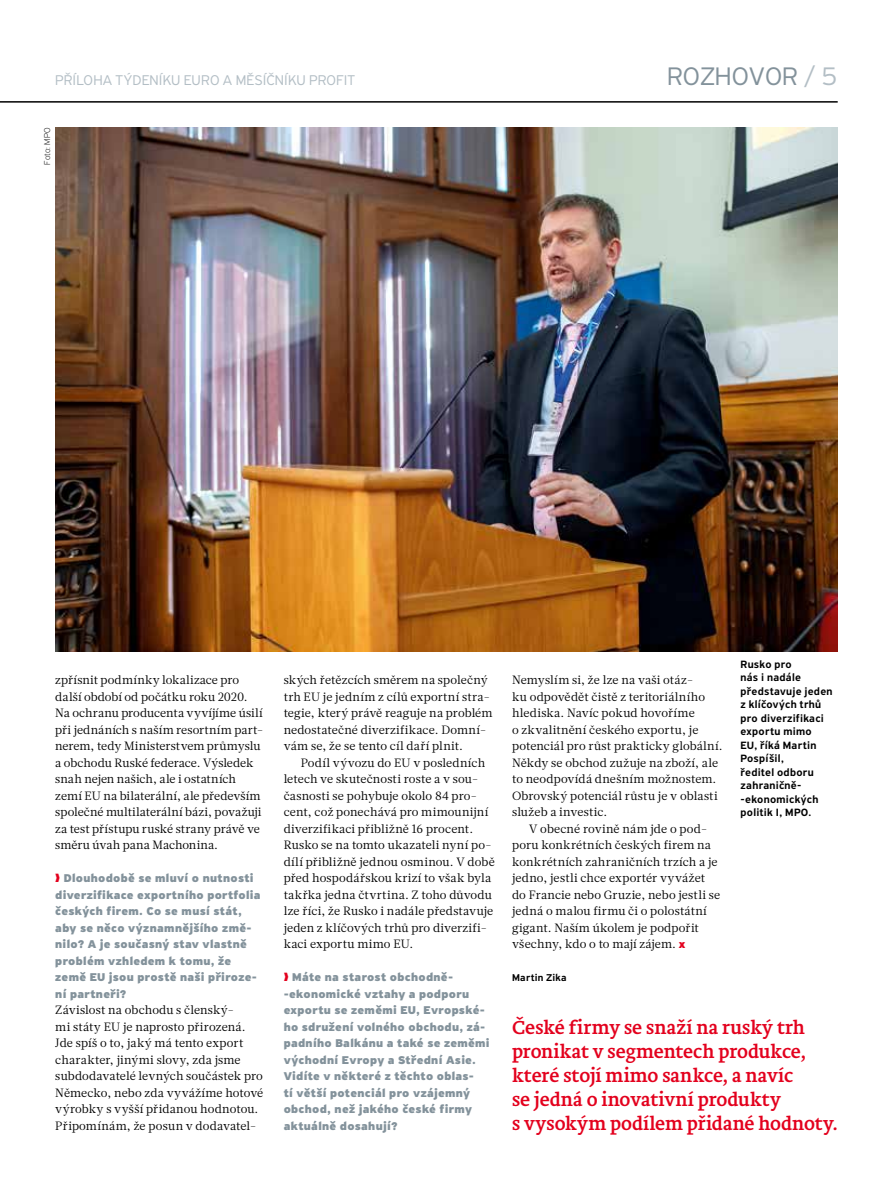
<style>
.page{position:relative;width:893px;height:1191px;background:#fff}
.page>*{position:absolute;margin:0;border:0;box-sizing:border-box;transform-origin:0 0}
.t1{font:300 27px "PF Highway Sans Pro";color:#83929b}
.t2{font:19.5px/24px "Brioni Text Std";color:#e3001d}
.t3{font:300 15px "PF Highway Sans Pro";letter-spacing:.01em;color:#b3bec5}
.t4{font:12px/16.5px "Glosa Text";letter-spacing:.005em;color:#000}
.t5{font:900 12px/16.5px "PF Highway Sans Pro";letter-spacing:.025em;color:#83929b}
.t6{font:500 11.25px/13.5px "PF Highway Sans Pro";letter-spacing:.025em;color:#000}
.t7{font:500 10.5px "PF Highway Sans Pro";letter-spacing:.025em;color:#000}
.t8{font:100 9px "PF Highway Sans Pro";letter-spacing:.01em;color:#000}
.s1{color:#b3bec5}
.s2{font-family:"PF Highway Sans Pro";font-weight:900;color:#e3001d}
</style>
<div class="page">
<hr style="left:0;top:101px;width:838px;height:2px;background:#000">
<img style="left:55px;top:128px;width:783px;height:523px">
<p class="t3" style="left:55px;top:71px;width:301px">PŘÍLOHA TÝDENÍKU EURO A MĚSÍČNÍKU PROFIT</p>
<h1 class="t1" style="left:667px;top:60px;width:172px">ROZHOVOR <span class="s1">/ 5</span></h1>
<p class="t8" style="left:42px;top:165px;width:39px;rotate:-90deg">Foto: MPO</p>
<p class="t4" style="left:55px;top:672px;width:210px">zpřísnit podmínky lokalizace pro další období od počátku roku 2020.<br>Na ochranu producenta vyvíjíme úsilí při jednáních s naším resortním part&shy;nerem, tedy Ministerstvem průmyslu a obchodu Ruské federace. Výsledek snah nejen našich, ale i ostatních zemí EU na bilaterální, ale především společné multilaterální bázi, považuji za test přístupu ruské strany právě ve směru úvah pana Machonina.</p>
<p class="t5" style="left:55px;top:870px;width:207px;text-indent:9px">Dlouhodobě se mluví o nutnosti diverzifikace exportního portfolia českých firem. Co se musí stát, aby se něco významnějšího změ&shy;nilo? A je současný stav vlastně problém vzhledem k tomu, že země EU jsou prostě naši přiroze&shy;ní partneři?</p>
<p class="t4" style="left:55px;top:1002px;width:210px">Závislost na obchodu s členský-<br>mi státy EU je naprosto přirozená.<br>Jde spíš o to, jaký má tento export charakter, jinými slovy, zda jsme subdodavatelé levných součástek pro Německo, nebo zda vyvážíme hotové výrobky s vyšší přidanou hodnotou.<br>Připomínám, že posun v dodavatel-</p>
<p class="t4" style="left:284px;top:672px;width:210px">ských řetězcích směrem na společný trh EU je jedním z cílů exportní stra&shy;tegie, který právě reaguje na problém nedostatečné diverzifikace. Domní&shy;vám se, že se tento cíl daří plnit.</p>
<p class="t4" style="left:284px;top:754px;width:213px;text-indent:17px">Podíl vývozu do EU v posledních letech ve skutečnosti roste a v sou&shy;časnosti se pohybuje okolo 84 pro&shy;cent, což ponechává pro mimounijní diverzifikaci přibližně 16 procent.<br>Rusko se na tomto ukazateli nyní po&shy;dílí přibližně jednou osminou. V době před hospodářskou krizí to však byla takřka jedna čtvrtina. Z toho důvodu lze říci, že Rusko i nadále představuje jeden z klíčových trhů pro diverzifi&shy;kaci exportu mimo EU.</p>
<p class="t5" style="left:284px;top:969px;width:207px;text-indent:9px">Máte na starost obchodně--ekonomické vztahy a podporu exportu se zeměmi EU, Evropské&shy;ho sdružení volného obchodu, zá&shy;padního Balkánu a také se zeměmi východní Evropy a Střední Asie.<br>Vidíte v některé z těchto oblas-<br>tí větší potenciál pro vzájemný obchod, než jakého české firmy aktuálně dosahují?</p>
<p class="t6" style="left:740px;top:657px;width:94px">Rusko pro<br>nás i nadále představuje jeden z klíčových trhů pro diverzifikaci exportu mimo<br>EU, říká Martin<br>Pospíšil,<br>ředitel odboru zahraničně--ekonomických politik I, MPO.</p>
<p class="t4" style="left:512px;top:671px;width:212px">Nemyslím si, že lze na vaši otáz-<br>ku odpovědět čistě z teritoriálního hlediska. Navíc pokud hovoříme<br>o zkvalitnění českého exportu, je potenciál pro růst prakticky globální.<br>Někdy se obchod zužuje na zboží, ale to neodpovídá dnešním možnostem.<br>Obrovský potenciál růstu je v oblasti služeb a investic.</p>
<p class="t4" style="left:512px;top:820px;width:210px;text-indent:17px">V obecné rovině nám jde o pod&shy;poru konkrétních českých firem na konkrétních zahraničních trzích a je jedno, jestli chce exportér vyvážet do Francie nebo Gruzie, nebo jestli se jedná o malou firmu či o polostátní gigant. Naším úkolem je podpořit všechny, kdo o to mají zájem. <span class="s2">x</span></p>
<p class="t7" style="left:512px;top:971px;width:56px">Martin Zika</p>
<h2 class="t2" style="left:512px;top:1015px;width:327px">České firmy se snaží na ruský trh pronikat v segmentech produkce, které stojí mimo sankce, a navíc<br>se jedná o inovativní produkty<br>s vysokým podílem přidané hodnoty.</h2>
</div>
